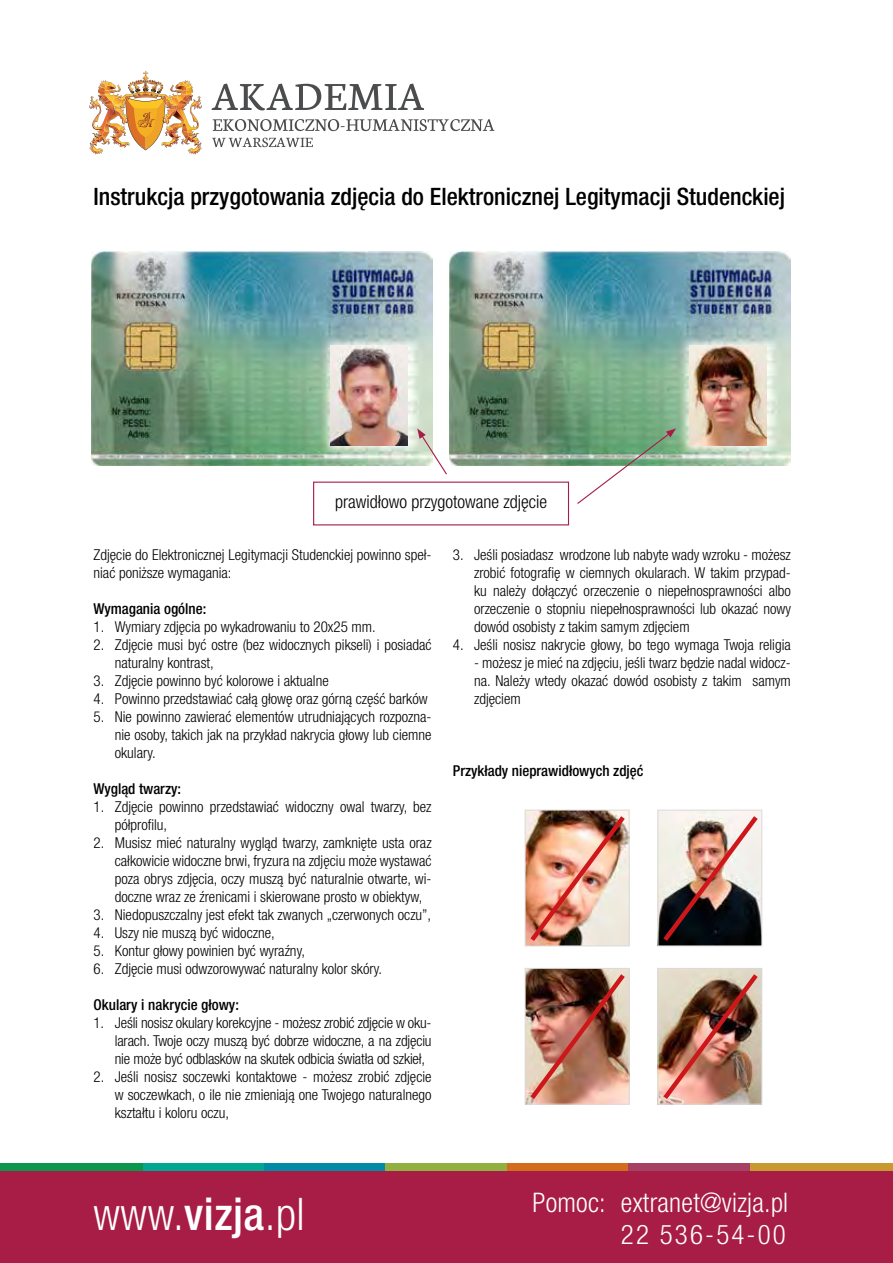
<style>
.page{position:relative;width:893px;height:1263px;background:#fff}
.page>*{position:absolute;margin:0;border:0;box-sizing:border-box;transform-origin:0 0}
.t1{font:300 condensed 45px "Helvetica Neue LT Pro";color:#fff}
.t2{font:300 condensed 27px/32.4px "Helvetica Neue LT Pro";letter-spacing:.01em;color:#fff;text-align:right}
.t3{font:500 condensed 24px "Helvetica Neue LT Pro";color:#000}
.t4{font:300 condensed 18px "Helvetica Neue LT Pro";color:#000}
.t5{font:300 condensed 15px/18px "Helvetica Neue LT Pro";color:#000;text-align:justify}
.t6{font:500 condensed 15px "Helvetica Neue LT Pro";color:#000}
.s1{font-weight:500}
</style>
<div class="page">
<div style="left:0;top:1169px;width:893px;height:94px;background:#a71d46"></div>
<div style="left:657px;top:810px;width:105px;height:136px;border:1px solid #dadada"></div>
<div style="left:657px;top:968px;width:105px;height:136px;border:1px solid #dadada"></div>
<img style="left:91px;top:252px;width:341px;height:214px">
<img style="left:450px;top:252px;width:341px;height:214px">
<img style="left:331px;top:345px;width:77px;height:101px">
<img style="left:690px;top:345px;width:76px;height:101px">
<img style="left:526px;top:811px;width:103px;height:135px">
<img style="left:526px;top:969px;width:103px;height:135px">
<img style="left:659px;top:811px;width:103px;height:135px">
<img style="left:659px;top:969px;width:103px;height:135px">
<div style="left:143px;top:1163px;width:121px;height:7px;background:#00a791"></div>
<div style="left:0;top:1163px;width:143px;height:7px;background:#0c954c"></div>
<div style="left:264px;top:1163px;width:122px;height:7px;background:#008ca4"></div>
<div style="left:386px;top:1163px;width:121px;height:7px;background:#91b03f"></div>
<div style="left:507px;top:1163px;width:122px;height:7px;background:#d46c1e"></div>
<div style="left:629px;top:1163px;width:121px;height:7px;background:#a54263"></div>
<div style="left:750px;top:1163px;width:143px;height:7px;background:#c79930"></div>
<svg style="left:576px;top:428px;width:100px;height:76px"></svg>
<svg style="left:417px;top:428px;width:30px;height:47px"></svg>
<svg style="left:212px;top:138px;width:101px;height:9px"></svg>
<svg style="left:213px;top:119px;width:281px;height:12px"></svg>
<svg style="left:212px;top:84px;width:212px;height:26px"></svg>
<img style="left:89px;top:71px;width:113px;height:83px">
<h3 class="t3" style="left:94px;top:182px;width:693px">Instrukcja przygotowania zdjęcia do Elektronicznej Legitymacji Studenckiej</h3>
<p class="t4" style="left:335px;top:492px;width:213px">prawidłowo przygotowane zdjęcie</p>
<p class="t5" style="left:94px;top:546px;width:340px">Zdjęcie do Elektronicznej Legitymacji Studenckiej powinno speł&shy;niać poniższe wymagania:</p>
<p class="t6" style="left:94px;top:600px;width:114px">Wymagania ogólne:</p>
<p class="t5" style="left:94px;top:618px;width:284px">1. Wymiary zdjęcia po wykadrowaniu to 20x25 mm.</p>
<p class="t5" style="left:115px;top:636px;width:318px;text-indent:-21px">2. Zdjęcie musi być ostre (bez widocznych pikseli) i posiadać naturalny kontrast,</p>
<p class="t5" style="left:94px;top:672px;width:237px">3. Zdjęcie powinno być kolorowe i aktualne</p>
<p class="t5" style="left:94px;top:690px;width:336px">4. Powinno przedstawiać całą głowę oraz górną część barków</p>
<p class="t5" style="left:115px;top:708px;width:318px;text-indent:-21px">5. Nie powinno zawierać elementów utrudniających rozpozna&shy;nie osoby, takich jak na przykład nakrycia głowy lub ciemne okulary.</p>
<p class="t6" style="left:94px;top:780px;width:89px">Wygląd twarzy:</p>
<p class="t5" style="left:115px;top:798px;width:318px;text-indent:-21px">1. Zdjęcie powinno przedstawiać widoczny owal twarzy, bez półprofilu,</p>
<p class="t5" style="left:115px;top:834px;width:318px;text-indent:-21px">2. Musisz mieć naturalny wygląd twarzy, zamknięte usta oraz całkowicie widoczne brwi, fryzura na zdjęciu może wystawać poza obrys zdjęcia, oczy muszą być naturalnie otwarte, wi&shy;doczne wraz ze źrenicami i skierowane prosto w obiektyw,</p>
<p class="t5" style="left:94px;top:906px;width:339px">3. Niedopuszczalny jest efekt tak zwanych „czerwonych oczu”,</p>
<p class="t5" style="left:94px;top:924px;width:183px">4. Uszy nie muszą być widoczne,</p>
<p class="t5" style="left:94px;top:942px;width:213px">5. Kontur głowy powinien być wyraźny,</p>
<p class="t5" style="left:94px;top:960px;width:290px">6. Zdjęcie musi odwzorowywać naturalny kolor skóry.</p>
<p class="t6" style="left:94px;top:996px;width:147px">Okulary i nakrycie głowy:</p>
<p class="t5" style="left:115px;top:1014px;width:318px;text-indent:-21px">1. Jeśli nosisz okulary korekcyjne - możesz zrobić zdjęcie w oku&shy;larach. Twoje oczy muszą być dobrze widoczne, a na zdjęciu nie może być odblasków na skutek odbicia światła od szkieł,</p>
<p class="t5" style="left:115px;top:1068px;width:318px;text-indent:-21px">2. Jeśli nosisz soczewki kontaktowe - możesz zrobić zdjęcie w soczewkach, o ile nie zmieniają one Twojego naturalnego kształtu i koloru oczu,</p>
<p class="t5" style="left:474px;top:546px;width:318px;text-indent:-21px">3. Jeśli posiadasz wrodzone lub nabyte wady wzroku - możesz zrobić fotografię w ciemnych okularach. W takim przypad&shy;ku należy dołączyć orzeczenie o niepełnosprawności albo orzeczenie o stopniu niepełnosprawności lub okazać nowy dowód osobisty z takim samym zdjęciem</p>
<p class="t5" style="left:453px;top:636px;width:340px">4. Jeśli nosisz nakrycie głowy, bo tego wymaga Twoja religia</p>
<p class="t5" style="left:474px;top:654px;width:318px">- możesz je mieć na zdjęciu, jeśli twarz będzie nadal widocz&shy;na. Należy wtedy okazać dowód osobisty z takim samym zdjęciem</p>
<p class="t6" style="left:453px;top:762px;width:192px">Przykłady nieprawidłowych zdjęć</p>
<h1 class="t1" style="left:94px;top:1188px;width:213px">www.<span class="s1">vizja</span>.pl</h1>
<h2 class="t2" style="left:532px;top:1185px;width:257px">Pomoc: extranet@vizja.pl<br>22 536-54-00</h2>
</div>
